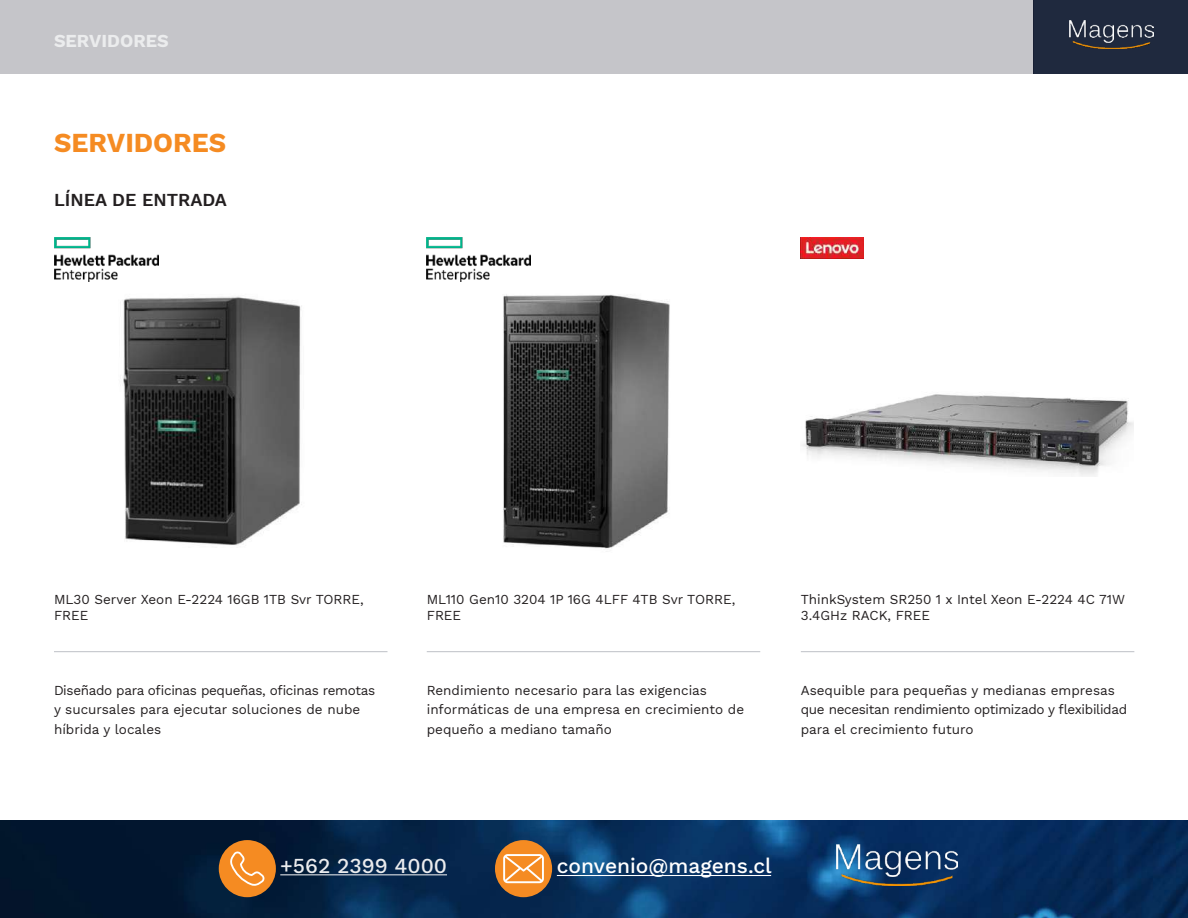
<style>
.page{position:relative;width:1188px;height:918px;background:#fff}
.page>*{position:absolute;margin:0;border:0;box-sizing:border-box;transform-origin:0 0}
.t1{font:700 27px "Work Sans";color:#f58b22}
.t2{font:500 21px "Work Sans";color:#fff}
.t3{font:500 21px "Work Sans";color:#ebecee}
.t4{font:600 18px "Work Sans";color:#231f20}
.t5{font:700 18px "Work Sans";color:#ebeced}
.t6{font:13.5px/19.5px "Work Sans";color:#231f20}
</style>
<div class="page">
<img style="left:0;top:821px;width:1188px;height:97px">
<div style="left:495px;top:840px;width:57px;height:57px;background:#f58b22;border-radius:50%"></div>
<svg style="left:503px;top:854px;width:41px;height:29px"></svg>
<hr style="left:557px;top:875px;width:214px;height:1px;background:#fff">
<hr style="left:280px;top:874px;width:167px;height:1px;background:#ebecee">
<div style="left:219px;top:840px;width:57px;height:57px;background:#f58b22;border-radius:50%"></div>
<svg style="left:230px;top:851px;width:35px;height:35px"></svg>
<img style="left:837px;top:844px;width:121px;height:41px">
<div style="left:1034px;top:0;width:154px;height:74px;background:#1f293e"></div>
<div style="left:0;top:0;width:1034px;height:74px;background:#c5c5c9"></div>
<img style="left:1069px;top:20px;width:84px;height:29px">
<hr style="left:54px;top:651px;width:334px;height:1px;background:#1f293e">
<hr style="left:427px;top:651px;width:333px;height:1px;background:#1f293e">
<hr style="left:801px;top:651px;width:333px;height:1px;background:#1f293e">
<img style="left:123px;top:296px;width:179px;height:249px">
<img style="left:503px;top:294px;width:167px;height:255px">
<img style="left:802px;top:394px;width:332px;height:82px">
<img style="left:427px;top:238px;width:104px;height:44px">
<img style="left:54px;top:238px;width:104px;height:44px">
<img style="left:801px;top:238px;width:62px;height:20px">
<h3 class="t5" style="left:54px;top:27px;width:116px">SERVIDORES</h3>
<h1 class="t1" style="left:54px;top:123px;width:174px">SERVIDORES</h1>
<h3 class="t4" style="left:54px;top:187px;width:175px">LÍNEA DE ENTRADA</h3>
<p class="t6" style="left:54px;top:590px;width:311px;line-height:16.2px">ML30 Server Xeon E-2224 16GB 1TB Svr TORRE,<br>FREE</p>
<p class="t6" style="left:427px;top:590px;width:310px;line-height:16.2px">ML110 Gen10 3204 1P 16G 4LFF 4TB Svr TORRE,<br>FREE</p>
<p class="t6" style="left:801px;top:590px;width:326px;line-height:16.2px">ThinkSystem SR250 1 x Intel Xeon E-2224 4C 71W<br>3.4GHz RACK, FREE</p>
<p class="t6" style="left:54px;top:680px;width:323px">Diseñado para oficinas pequeñas, oficinas remotas y sucursales para ejecutar soluciones de nube híbrida y locales</p>
<p class="t6" style="left:427px;top:680px;width:319px">Rendimiento necesario para las exigencias informáticas de una empresa en crecimiento de pequeño a mediano tamaño</p>
<p class="t6" style="left:801px;top:680px;width:328px">Asequible para pequeñas y medianas empresas que necesitan rendimiento optimizado y flexibilidad para el crecimiento futuro</p>
<h2 class="t3" style="left:280px;top:850px;width:168px">+562 2399 4000</h2>
<h2 class="t2" style="left:557px;top:850px;width:216px">convenio@magens.cl</h2>
</div>
